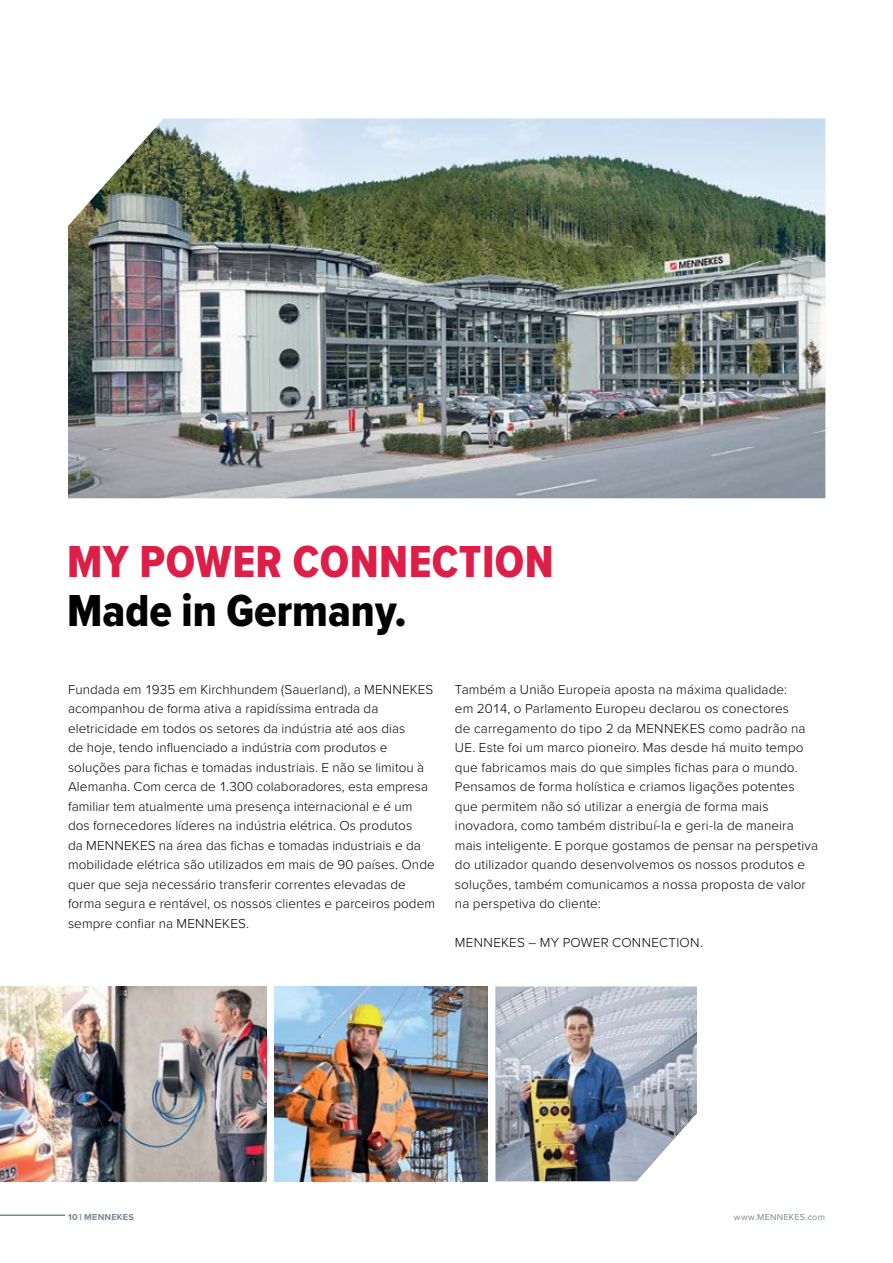
<style>
.page{position:relative;width:893px;height:1263px;background:#fff}
.page>*{position:absolute;margin:0;border:0;box-sizing:border-box;transform-origin:0 0}
.t1{font:46.5px "Proxima Nova Cond Extrabld";letter-spacing:.01em;color:#dd1e48}
.t2{font:46.5px "Proxima Nova Cond Extrabld";color:#000}
.t3{font:300 13.5px/19.5px "Proxima Nova";letter-spacing:.01em;color:#000}
.t4{font:9px "Proxima Nova";letter-spacing:.03em;color:#79878f}
.t5{font:700 9px "Proxima Nova";letter-spacing:.03em;color:#79878f}
.s1{font-family:"Proxima Nova Extrabld";font-weight:400}
</style>
<div class="page">
<hr style="left:0;top:1214px;width:65px;height:2px;background:#79878f">
<div style="left:495px;top:984px;width:204px;height:198px;background:#c0c9cf;opacity:.4"></div>
<img style="left:274px;top:986px;width:214px;height:195px">
<img style="left:0;top:986px;width:267px;height:195px">
<img style="left:68px;top:118px;width:757px;height:380px">
<h1 class="t1" style="left:67px;top:527px;width:488px">MY POWER CONNECTION</h1>
<h1 class="t2" style="left:67px;top:576px;width:341px">Made in Germany.</h1>
<p class="t3" style="left:68px;top:679px;width:369px">Fundada em 1935 em Kirchhundem (Sauerland), a MENNEKES acompanhou de forma ativa a rapidíssima entrada da eletricidade em todos os setores da indústria até aos dias<br>de hoje, tendo influenciado a indústria com produtos e soluções para fichas e tomadas industriais. E não se limitou à Alemanha. Com cerca de 1.300 colaboradores, esta empresa familiar tem atualmente uma presença internacional e é um dos fornecedores líderes na indústria elétrica. Os produtos<br>da MENNEKES na área das fichas e tomadas industriais e da mobilidade elétrica são utilizados em mais de 90 países. Onde quer que seja necessário transferir correntes elevadas de forma segura e rentável, os nossos clientes e parceiros podem sempre confiar na MENNEKES.</p>
<p class="t3" style="left:455px;top:679px;width:365px">Também a União Europeia aposta na máxima qualidade:<br>em 2014, o Parlamento Europeu declarou os conectores<br>de carregamento do tipo 2 da MENNEKES como padrão na UE. Este foi um marco pioneiro. Mas desde há muito tempo que fabricamos mais do que simples fichas para o mundo.<br>Pensamos de forma holística e criamos ligações potentes que permitem não só utilizar a energia de forma mais inovadora, como também distribuí-la e geri-la de maneira mais inteligente. E porque gostamos de pensar na perspetiva do utilizador quando desenvolvemos os nossos produtos e soluções, também comunicamos a nossa proposta de valor na perspetiva do cliente:</p>
<p class="t3" style="left:455px;top:932px;width:249px">MENNEKES – MY POWER CONNECTION.</p>
<p class="t5" style="left:68px;top:1211px;width:67px">10 <span class="s1">|</span> MENNEKES</p>
<p class="t4" style="left:734px;top:1211px;width:93px">www.MENNEKES.com</p>
</div>
